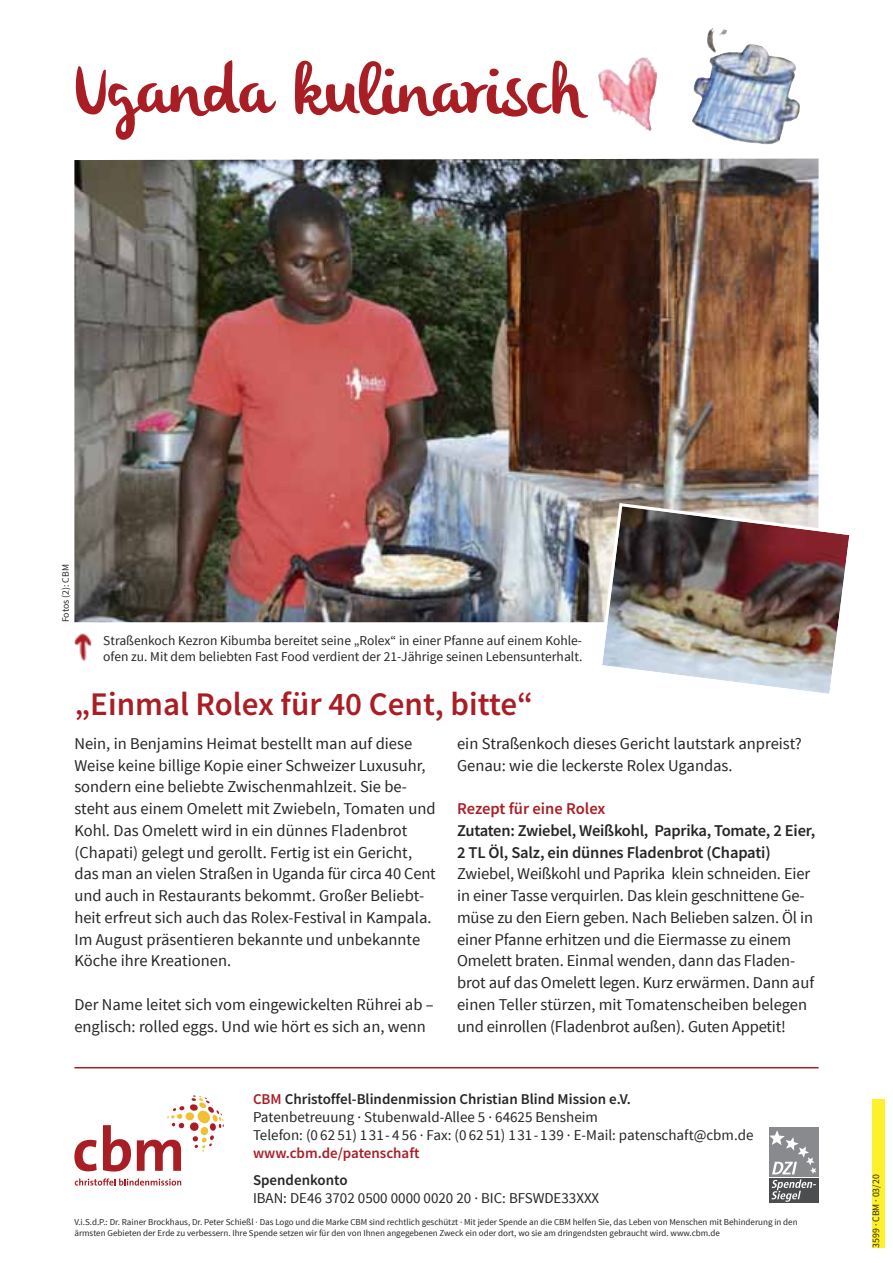
<style>
.page{position:relative;width:893px;height:1263px;background:#fff}
.page>*{position:absolute;margin:0;border:0;box-sizing:border-box;transform-origin:0 0}
.t1{font:69px "Olivier";color:#a91e25}
.t2{font:600 33px "Source Sans Pro";color:#a91e25}
.t3{font:16.5px/21.8px "Source Sans Pro";color:#272526}
.t4{font:600 16.5px/21.8px "Source Sans Pro";letter-spacing:-.015em;color:#272526}
.t5{font:600 16.5px "Source Sans Pro";color:#a91e25}
.t6{font:15px "Source Sans Pro";color:#272526}
.t7{font:600 15px "Source Sans Pro";color:#272526}
.t8{font:600 15px "Source Sans Pro";color:#a91e25}
.t9{font:13.5px/16.5px "Source Sans Pro";color:#272526}
.t10{font:9.75px "Source Sans Pro";color:#272526}
.t11{font:9px/10.8px "Source Sans Pro";color:#272526}
.s1{color:#a91e25}
</style>
<div class="page">
<div style="left:872px;top:1099px;width:12px;height:149px;background:#fff129"></div>
<img style="left:598px;top:69px;width:32px;height:32px">
<img style="left:74px;top:159px;width:744px;height:463px">
<img style="left:597px;top:501px;width:253px;height:193px">
<img style="left:74px;top:633px;width:17px;height:28px">
<div style="left:770px;top:1127px;width:49px;height:50px;background:#888a8d"></div>
<div style="left:770px;top:1178px;width:49px;height:25px;background:#4c4d4f"></div>
<svg style="left:770px;top:1130px;width:46px;height:72px"></svg>
<svg style="left:74px;top:1140px;width:23px;height:31px"></svg>
<svg style="left:103px;top:1125px;width:28px;height:46px"></svg>
<svg style="left:75px;top:1178px;width:106px;height:7px"></svg>
<svg style="left:137px;top:1095px;width:87px;height:76px"></svg>
<hr style="left:74px;top:1067px;width:745px;height:1px;background:#a91e25">
<img style="left:707px;top:28px;width:20px;height:25px">
<p class="t1" style="left:74px;top:49px;width:509px">Uganda kulinarisch</p>
<p class="t10" style="left:59px;top:622px;width:59px;rotate:-90deg">Fotos (2): CBM</p>
<p class="t9" style="left:103px;top:631px;width:481px">Straßenkoch Kezron Kibumba bereitet seine „Rolex“ in einer Pfanne auf einem Kohle&shy;ofen zu. Mit dem beliebten Fast Food verdient der 21-Jährige seinen Lebensunterhalt.</p>
<p class="t2" style="left:74px;top:691px;width:460px">„Einmal Rolex für 40 Cent, bitte“</p>
<p class="t3" style="left:74px;top:732px;width:363px">Nein, in Benjamins Heimat bestellt man auf diese Weise keine billige Kopie einer Schweizer Luxusuhr, sondern eine beliebte Zwischenmahlzeit. Sie be&shy;steht aus einem Omelett mit Zwiebeln, Tomaten und Kohl. Das Omelett wird in ein dünnes Fladenbrot (Chapati) gelegt und gerollt. Fertig ist ein Gericht, das man an vielen Straßen in Uganda für circa 40 Cent und auch in Restaurants bekommt. Großer Beliebt&shy;heit erfreut sich auch das Rolex-Festival in Kampala.<br>Im August präsentieren bekannte und unbekannte Köche ihre Kreationen.</p>
<p class="t3" style="left:74px;top:993px;width:361px">Der Name leitet sich vom eingewickelten Rührei ab – englisch: rolled eggs. Und wie hört es sich an, wenn</p>
<p class="t3" style="left:457px;top:732px;width:346px">ein Straßenkoch dieses Gericht lautstark anpreist?<br>Genau: wie die leckerste Rolex Ugandas.</p>
<p class="t5" style="left:457px;top:802px;width:150px">Rezept für eine Rolex</p>
<p class="t4" style="left:457px;top:821px;width:360px">Zutaten: Zwiebel, Weißkohl, Paprika, Tomate, 2 Eier,<br>2 TL Öl, Salz, ein dünnes Fladenbrot (Chapati)</p>
<p class="t3" style="left:457px;top:862px;width:359px">Zwiebel, Weißkohl und Paprika klein schneiden. Eier in einer Tasse verquirlen. Das klein geschnittene Ge&shy;müse zu den Eiern geben. Nach Belieben salzen. Öl in einer Pfanne erhitzen und die Eiermasse zu einem Omelett braten. Einmal wenden, dann das Fladen&shy;brot auf das Omelett legen. Kurz erwärmen. Dann auf einen Teller stürzen, mit Tomatenscheiben belegen und einrollen (Fladenbrot außen). Guten Appetit!</p>
<p class="t7" style="left:253px;top:1093px;width:379px"><span class="s1">CBM</span> Christoffel-Blindenmission Christian Blind Mission e.V.</p>
<p class="t6" style="left:253px;top:1107px;width:346px">Patenbetreuung · Stubenwald-Allee 5 · 64625 Bensheim</p>
<p class="t6" style="left:253px;top:1125px;width:502px">Telefon: (0 62 51) 131-4 56 · Fax: (0 62 51) 131-139 · E-Mail: patenschaft@cbm.de</p>
<p class="t8" style="left:253px;top:1147px;width:168px">www.cbm.de/patenschaft</p>
<p class="t7" style="left:253px;top:1174px;width:96px">Spendenkonto</p>
<p class="t6" style="left:253px;top:1188px;width:348px">IBAN: DE46 3702 0500 0000 0020 20 · BIC: BFSWDE33XXX</p>
<p class="t11" style="left:74px;top:1217px;width:725px">V.i.S.d.P.: Dr. Rainer Brockhaus, Dr. Peter Schießl · Das Logo und die Marke CBM sind rechtlich geschützt · Mit jeder Spende an die CBM helfen Sie, das Leben von Menschen mit Behinderung in den ärmsten Gebieten der Erde zu verbessern. Ihre Spende setzen wir für den von Ihnen angegebenen Zweck ein oder dort, wo sie am dringendsten gebraucht wird. www.cbm.de</p>
<p class="t10" style="left:869px;top:1248px;width:75px;rotate:-90deg">3599 · CBM · 03/20</p>
</div>
